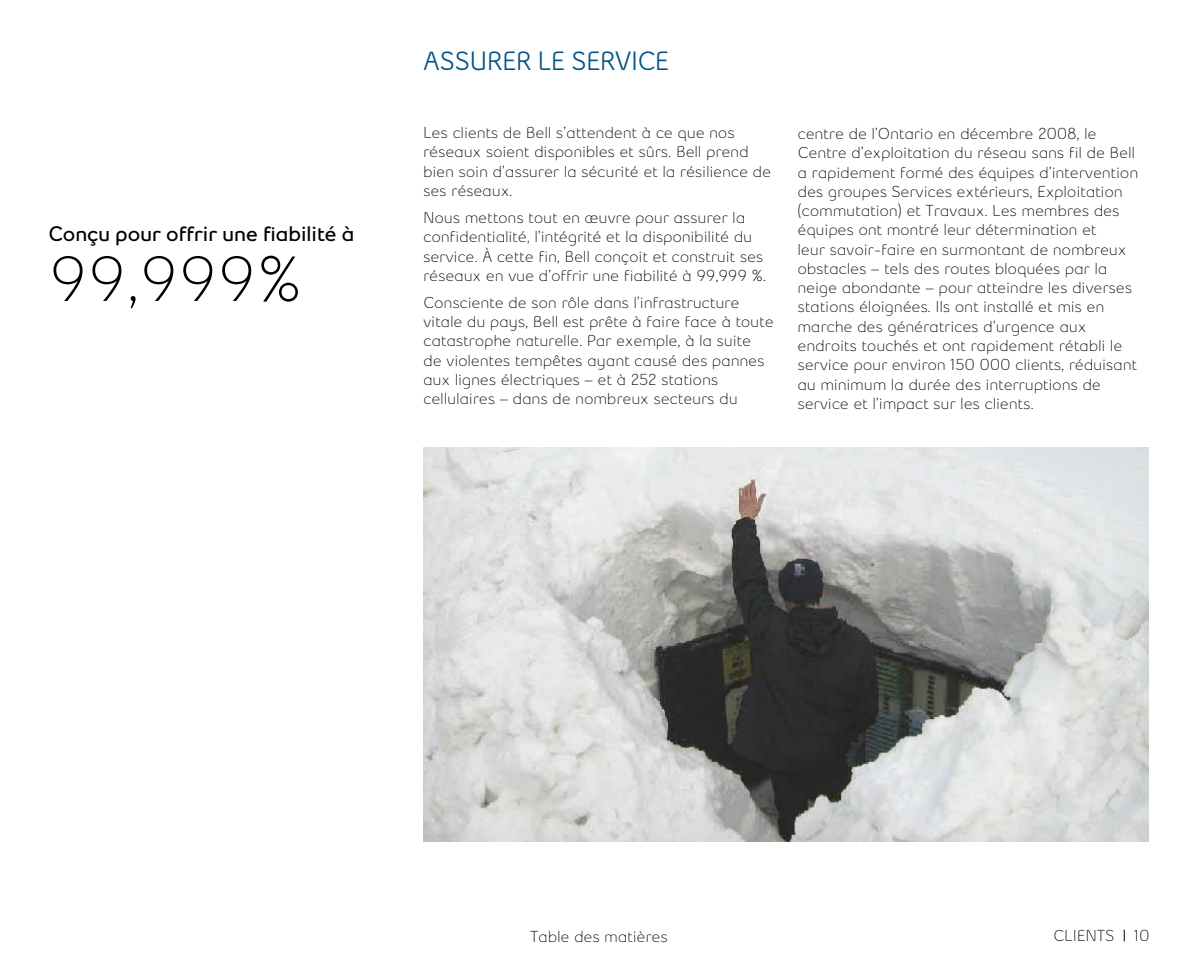
<style>
.page{position:relative;width:1197px;height:977px;background:#fff}
.page>*{position:absolute;margin:0;border:0;box-sizing:border-box;transform-origin:0 0}
.t1{font:63px "Bell Slim";color:#000}
.t2{font:600 26.25px "Bell Slim";letter-spacing:-.02em;color:#005388}
.t3{font:700 21px "Bell Slim";color:#000}
.t4{font:15.75px/19.2px "Bell Slim";letter-spacing:-.015em;color:#000}
</style>
<div class="page">
<img style="left:423px;top:448px;width:725px;height:393px">
<svg style="left:1124px;top:929px;width:1px;height:12px"></svg>
<h3 class="t3" style="left:49px;top:221px;width:307px">Conçu pour offrir une fiabilité à</h3>
<h1 class="t1" style="left:49px;top:242px;width:256px">99,999%</h1>
<h2 class="t2" style="left:423px;top:44px;width:248px">ASSURER LE SERVICE</h2>
<p class="t4" style="left:423px;top:123px;width:350px">Les clients de Bell s’attendent à ce que nos réseaux soient disponibles et sûrs. Bell prend bien soin d’assurer la sécurité et la résilience de ses réseaux.</p>
<p class="t4" style="left:423px;top:208px;width:345px">Nous mettons tout en œuvre pour assurer la confidentialité, l’intégrité et la disponibilité du service. À cette fin, Bell conçoit et construit ses réseaux en vue d’offrir une fiabilité à 99,999 %.</p>
<p class="t4" style="left:423px;top:293px;width:352px">Consciente de son rôle dans l’infrastructure vitale du pays, Bell est prête à faire face à toute catastrophe naturelle. Par exemple, à la suite<br>de violentes tempêtes ayant causé des pannes aux lignes électriques – et à 252 stations cellulaires – dans de nombreux secteurs du</p>
<p class="t4" style="left:797px;top:124px;width:342px">centre de l’Ontario en décembre 2008, le Centre d’exploitation du réseau sans fil de Bell a rapidement formé des équipes d’intervention des groupes Services extérieurs, Exploitation (commutation) et Travaux. Les membres des équipes ont montré leur détermination et<br>leur savoir-faire en surmontant de nombreux obstacles – tels des routes bloquées par la neige abondante – pour atteindre les diverses stations éloignées. Ils ont installé et mis en marche des génératrices d’urgence aux endroits touchés et ont rapidement rétabli le service pour environ 150 000 clients, réduisant au minimum la durée des interruptions de service et l’impact sur les clients.</p>
<p class="t4" style="left:530px;top:927px;width:139px">Table des matières</p>
<p class="t4" style="left:1053px;top:926px;width:21px">Clients</p>
<p class="t4" style="left:1134px;top:926px;width:17px">10</p>
</div>
